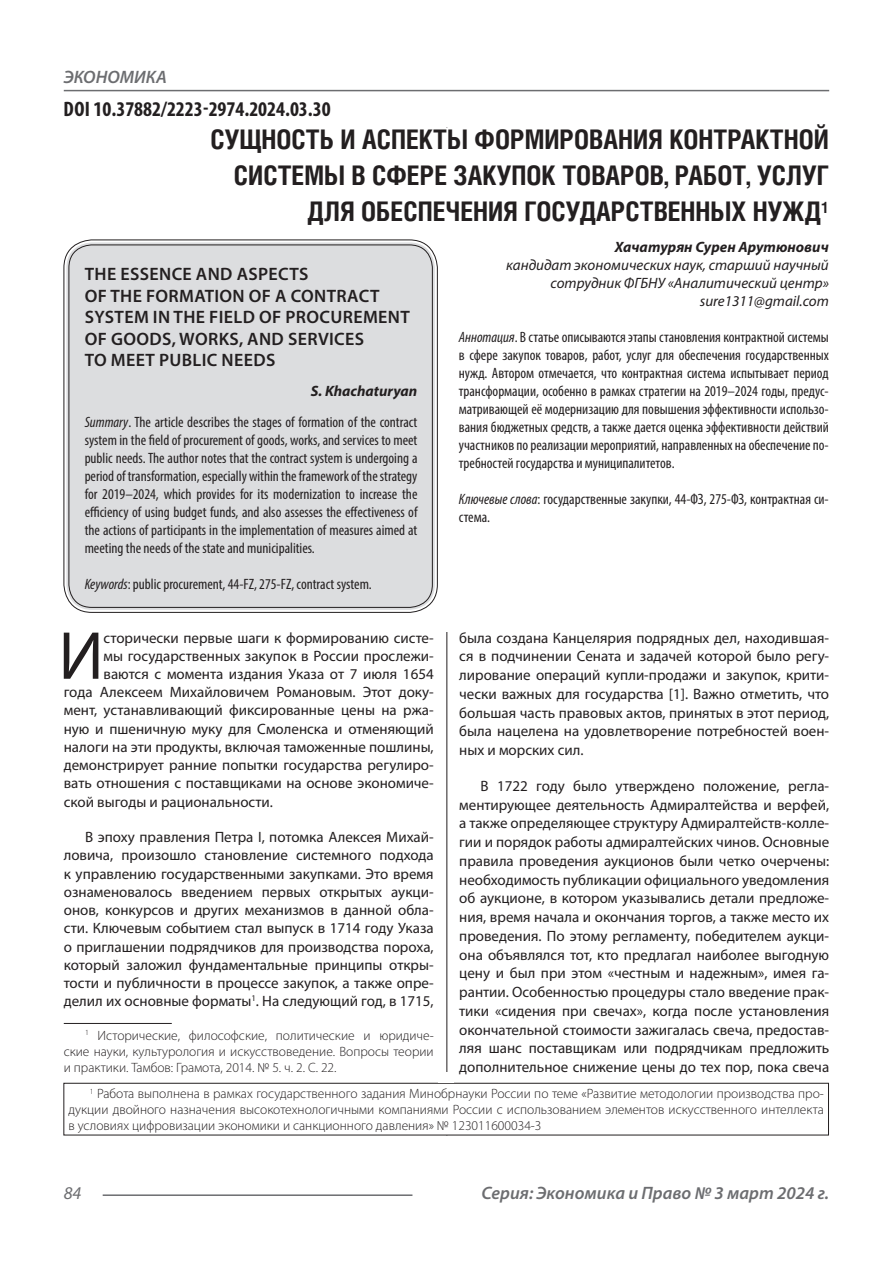
<style>
.page{position:relative;width:893px;height:1263px;background:#fff}
.page>*{position:absolute;margin:0;border:0;box-sizing:border-box;transform-origin:0 0}
.Статья_текст_первый{font:68.4px "Myriad Pro";color:#231f20}
.Статья_название{font:700 27px/36px "Helios Cond C";color:#231f20;text-align:right}
.ДОИ{font:700 condensed 21px "Myriad Pro";color:#231f20}
.Статья_название_англ{font:600 18px/21.6px "Myriad Pro";letter-spacing:.02em;color:#231f20}
.t1{font:italic 600 18px "Myriad Pro";color:#6c6d70}
.t2{font:italic 18px "Myriad Pro";color:#6c6d70}
.Статья_текст{font:15px/18.8px "Myriad Pro";color:#231f20;text-align:justify}
.Статья_аннотация_тек{font:condensed 15px/18px "Myriad Pro";color:#231f20;text-align:justify}
.Статья_аннотация_анг{font:condensed 15px/18px "Myriad Pro";color:#231f20;text-align:justify}
.Статья_текст_первый-2{font:15px "Myriad Pro";color:#231f20}
.Статья_автор_инфо{font:italic 15px/18px "Myriad Pro";color:#231f20;text-align:right}
.Статья_автор_инфо-2{font:italic 700 15px "Myriad Pro";color:#231f20}
.Статья_автор_англ{font:italic 700 15px "Myriad Pro";color:#231f20}
.Сноска{font:300 13.5px/16.2px "Myriad Pro";color:#231f20;text-align:justify}
.s1{font-style:italic}
</style>
<div class="page">
<hr style="left:446px;top:128px;width:1px;height:1007px;background:#231f20">
<hr style="left:103px;top:1194px;width:309px;height:2px;background:#6c6d70">
<hr style="left:64px;top:90px;width:765px;height:1px;background:#6c6d70">
<div style="left:66px;top:242px;width:369px;height:368px;background:#dcdddf;border-radius:26px"></div>
<hr style="left:64px;top:1023px;width:108px;height:1px;background:#231f20">
<div style="left:63px;top:1083px;width:766px;height:52px;border:1px solid #231f20"></div>
<div style="left:438px;top:1072px;width:16px;height:11px;background:#fff"></div>
<p class="t1" style="left:64px;top:66px;width:105px">ЭКОНОМИКА</p>
<p class="ДОИ" style="left:64px;top:96px;width:269px">DOI 10.37882/2223-2974.2024.03.30</p>
<p class="Статья_название" style="left:210px;top:121px;width:620px">СУЩНОСТЬ И АСПЕКТЫ ФОРМИРОВАНИЯ КОНТРАКТНОЙ<br>СИСТЕМЫ В СФЕРЕ ЗАКУПОК ТОВАРОВ, РАБОТ, УСЛУГ<br>ДЛЯ ОБЕСПЕЧЕНИЯ ГОСУДАРСТВЕННЫХ НУЖД<sup>1</sup></p>
<p class="Статья_автор_инфо-2" style="left:615px;top:237px;width:215px">Хачатурян Сурен Арутюнович</p>
<p class="Статья_автор_инфо" style="left:506px;top:255px;width:324px">кандидат экономических наук, старший научный сотрудник ФГБНУ «Аналитический центр»</p>
<p class="Статья_автор_инфо" style="left:700px;top:291px;width:131px">sure1311@gmail.com</p>
<p class="Статья_аннотация_тек" style="left:459px;top:328px;width:371px"><span class="s1">Аннотация</span>. В статье описываются этапы становления контрактной системы в сфере закупок товаров, работ, услуг для обеспечения государственных нужд. Автором отмечается, что контрактная система испытывает период трансформации, особенно в рамках стратегии на 2019–2024 годы, предус&shy;матривающей её модернизацию для повышения эффективности использо&shy;вания бюджетных средств, а также дается оценка эффективности действий участников по реализации мероприятий, направленных на обеспечение по&shy;требностей государства и муниципалитетов.</p>
<p class="Статья_аннотация_тек" style="left:459px;top:490px;width:371px"><span class="s1">Ключевые слова</span>: государственные закупки, 44-ФЗ, 275-ФЗ, контрактная си&shy;стема.</p>
<p class="Статья_название_англ" style="left:85px;top:263px;width:326px">THE ESSENCE AND ASPECTS<br>OF THE FORMATION OF A CONTRACT<br>SYSTEM IN THE FIELD OF PROCUREMENT<br>OF GOODS, WORKS, AND SERVICES<br>TO MEET PUBLIC NEEDS</p>
<p class="Статья_автор_англ" style="left:311px;top:381px;width:108px">S. Khachaturyan</p>
<p class="Статья_аннотация_анг" style="left:85px;top:413px;width:334px"><span class="s1">Summary</span>. The article describes the stages of formation of the contract system in the field of procurement of goods, works, and services to meet public needs. The author notes that the contract system is undergoing a period of transformation, especially within the framework of the strategy for 2019–2024, which provides for its modernization to increase the efficiency of using budget funds, and also assesses the effectiveness of the actions of participants in the implementation of measures aimed at meeting the needs of the state and municipalities.</p>
<p class="Статья_аннотация_анг" style="left:85px;top:575px;width:289px"><span class="s1">Keywords</span>: public procurement, 44-FZ, 275-FZ, contract system.</p>
<p class="Статья_текст_первый" style="left:59px;top:614px;width:47px">И</p>
<p class="Статья_текст_первый-2" style="left:104px;top:628px;width:332px">сторически первые шаги к формированию систе-</p>
<p class="Статья_текст" style="left:459px;top:628px;width:371px">была создана Канцелярия подрядных дел, находившая&shy;ся в подчинении Сената и задачей которой было регу&shy;лирование операций купли-продажи и закупок, крити&shy;чески важных для государства [1]. Важно отметить, что большая часть правовых актов, принятых в этот период, была нацелена на удовлетворение потребностей воен&shy;ных и морских сил.</p>
<p class="Статья_текст" style="left:459px;top:776px;width:371px;text-indent:21px">В 1722 году было утверждено положение, регла&shy;ментирующее деятельность Адмиралтейства и верфей, а также определяющее структуру Адмиралтейств-колле&shy;гии и порядок работы адмиралтейских чинов. Основные правила проведения аукционов были четко очерчены: необходимость публикации официального уведомления об аукционе, в котором указывались детали предложе&shy;ния, время начала и окончания торгов, а также место их проведения. По этому регламенту, победителем аукци&shy;она объявлялся тот, кто предлагал наиболее выгодную цену и был при этом «честным и надежным», имея га&shy;рантии. Особенностью процедуры стало введение прак&shy;тики «сидения при свечах», когда после установления окончательной стоимости зажигалась свеча, предостав&shy;ляя шанс поставщикам или подрядчикам предложить дополнительное снижение цены до тех пор, пока свеча</p>
<p class="Статья_текст_первый-2" style="left:104px;top:646px;width:332px">мы государственных закупок в России прослежи-</p>
<p class="Статья_текст_первый-2" style="left:104px;top:664px;width:332px">ваются с момента издания Указа от 7 июля 1654</p>
<p class="Статья_текст_первый-2" style="left:64px;top:683px;width:371px">года Алексеем Михайловичем Романовым. Этот доку-</p>
<p class="Статья_текст_первый-2" style="left:64px;top:701px;width:371px">мент, устанавливающий фиксированные цены на ржа-</p>
<p class="Статья_текст_первый-2" style="left:64px;top:719px;width:371px">ную и пшеничную муку для Смоленска и отменяющий</p>
<p class="Статья_текст_первый-2" style="left:64px;top:737px;width:371px">налоги на эти продукты, включая таможенные пошлины,</p>
<p class="Статья_текст_первый-2" style="left:64px;top:756px;width:371px">демонстрирует ранние попытки государства регулиро-</p>
<p class="Статья_текст_первый-2" style="left:64px;top:774px;width:371px">вать отношения с поставщиками на основе экономиче-</p>
<p class="Статья_текст_первый-2" style="left:64px;top:792px;width:211px">ской выгоды и рациональности.</p>
<p class="Статья_текст" style="left:64px;top:827px;width:371px;line-height:18.3px;text-indent:21px">В эпоху правления Петра I, потомка Алексея Михай&shy;ловича, произошло становление системного подхода к управлению государственными закупками. Это время ознаменовалось введением первых открытых аукци&shy;онов, конкурсов и других механизмов в данной обла&shy;сти. Ключевым событием стал выпуск в 1714 году Указа о приглашении подрядчиков для производства пороха, который заложил фундаментальные принципы откры&shy;тости и публичности в процессе закупок, а также опре&shy;делил их основные форматы<sup>1</sup>. На следующий год, в 1715,</p>
<p class="Сноска" style="left:64px;top:1027px;width:371px;text-indent:21px"><sup>1</sup> Исторические, философские, политические и юридиче&shy;ские науки, культурология и искусствоведение. Вопросы теории и практики. Тамбов: Грамота, 2014. № 5. ч. 2. С. 22.</p>
<p class="Сноска" style="left:68px;top:1085px;width:757px;text-indent:21px"><sup>1</sup> Работа выполнена в рамках государственного задания Минобрнауки России по теме «Развитие методологии производства про&shy;дукции двойного назначения высокотехнологичными компаниями России с использованием элементов искусственного интеллекта в условиях цифровизации экономики и санкционного давления» № 123011600034-3</p>
<p class="t2" style="left:64px;top:1182px;width:19px">84</p>
<p class="t1" style="left:481px;top:1182px;width:349px">Серия: Экономика и Право № 3 март 2024 г.</p>
</div>
